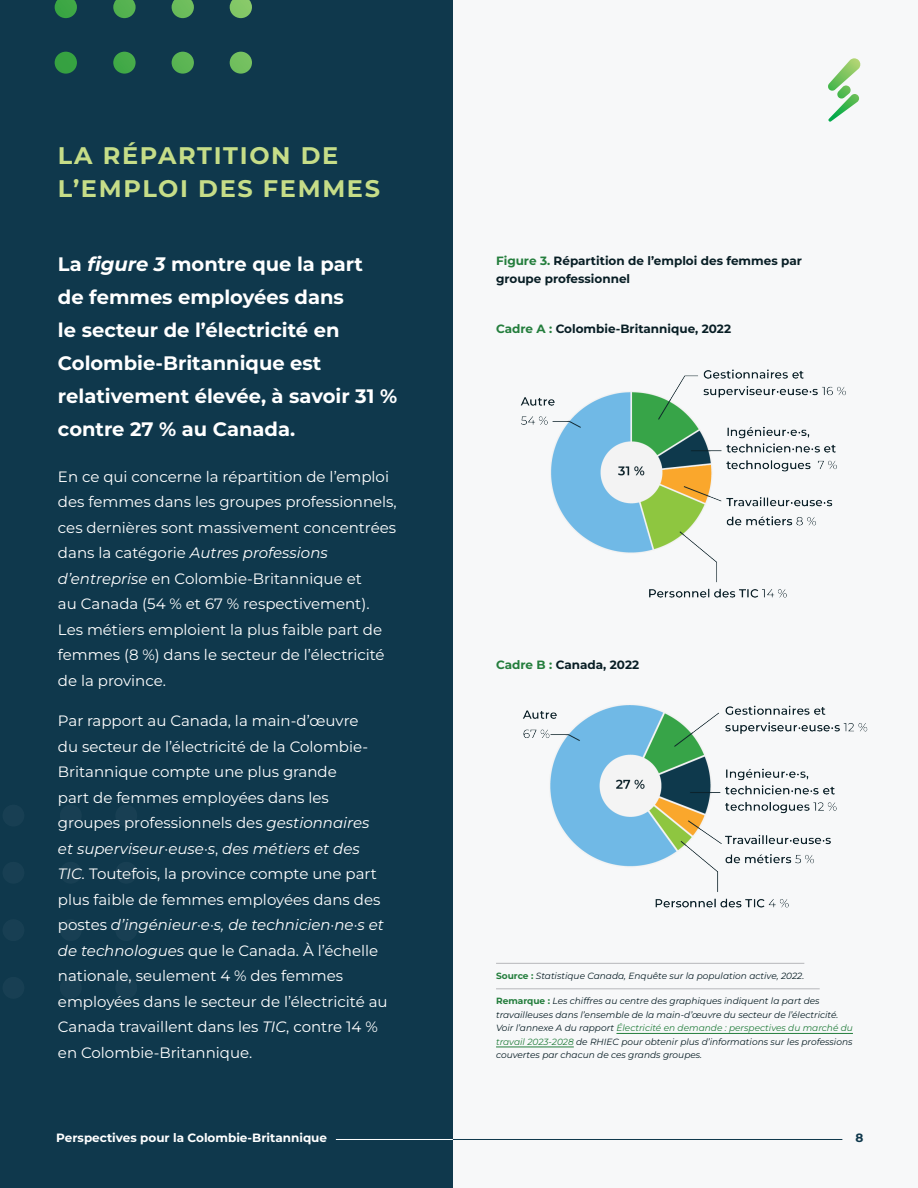
<style>
.page{position:relative;width:918px;height:1188px;background:#fff}
.page>*{position:absolute;margin:0;border:0;box-sizing:border-box;transform-origin:0 0}
.t1{font:700 24px/33px "Montserrat";letter-spacing:.07em;color:#c6dd88}
.Intro_Copy{font:700 19.5px/33px "Montserrat";color:#fff}
.Body_Copy{font:15px/25.5px "Montserrat";color:#fff}
.Title__Dark{font:700 12px/18px "Montserrat";color:#081e25}
.Running_Header_Page_Number{font:700 12px "Montserrat";color:#fff}
.Running_Header_Page_Number-2{font:700 12px "Montserrat";color:#0f384c}
.Source_Note__Dark{font:italic 9px/13.5px "Montserrat";color:#081e25}
.s1{font-style:italic}
.s2{color:#247e3d}
.s3{font-weight:700;font-style:normal;color:#247e3d}
</style>
<div class="page">
<div style="left:444px;top:0;width:474px;height:1188px;background:#f7f8f9"></div>
<div style="left:0;top:0;width:453px;height:1188px;background:#0f384c"></div>
<svg style="left:113px;top:0;width:23px;height:18px"></svg>
<svg style="left:172px;top:0;width:22px;height:18px"></svg>
<svg style="left:230px;top:0;width:22px;height:18px"></svg>
<svg style="left:113px;top:52px;width:23px;height:22px"></svg>
<div style="left:172px;top:52px;width:22px;height:22px;background:#5bb553;border-radius:11px"></div>
<div style="left:230px;top:52px;width:22px;height:22px;background:#73c05f;border-radius:11px"></div>
<svg style="left:55px;top:0;width:22px;height:18px"></svg>
<div style="left:55px;top:52px;width:22px;height:22px;background:#36a141;border-radius:11px"></div>
<svg style="left:828px;top:58px;width:33px;height:64px"></svg>
<div style="left:60px;top:919px;width:22px;height:22px;background:#183f53;border-radius:50%"></div>
<div style="left:60px;top:862px;width:22px;height:22px;background:#183f53;border-radius:50%"></div>
<div style="left:60px;top:805px;width:22px;height:22px;background:#183f53;border-radius:50%"></div>
<div style="left:115px;top:919px;width:22px;height:22px;background:#183f53;border-radius:50%"></div>
<div style="left:115px;top:862px;width:22px;height:22px;background:#183f53;border-radius:50%"></div>
<div style="left:115px;top:805px;width:22px;height:22px;background:#183f53;border-radius:50%"></div>
<div style="left:2px;top:919px;width:22px;height:22px;background:#183f53;border-radius:50%"></div>
<div style="left:60px;top:977px;width:22px;height:22px;background:#183f53;border-radius:50%"></div>
<div style="left:115px;top:977px;width:22px;height:22px;background:#183f53;border-radius:50%"></div>
<div style="left:2px;top:977px;width:22px;height:22px;background:#183f53;border-radius:50%"></div>
<div style="left:2px;top:862px;width:22px;height:22px;background:#183f53;border-radius:50%"></div>
<div style="left:2px;top:805px;width:22px;height:22px;background:#183f53;border-radius:50%"></div>
<hr style="left:453px;top:1139px;width:389px;height:1px;background:#0f384c">
<img style="left:520px;top:369px;width:326px;height:229px">
<img style="left:523px;top:705px;width:345px;height:203px">
<hr style="left:496px;top:963px;width:308px;height:1px;background:#b6b7bb">
<hr style="left:496px;top:988px;width:324px;height:1px;background:#b6b7bb">
<hr style="left:616px;top:1033px;width:237px;height:1px;background:#247e3d">
<hr style="left:496px;top:1047px;width:78px;height:1px;background:#247e3d">
<hr style="left:336px;top:1139px;width:117px;height:1px;background:#fff">
<h3 class="t1" style="left:58px;top:139px;width:324px">LA RÉPARTITION DE<br>L’EMPLOI DES FEMMES</h3>
<p class="Intro_Copy" style="left:58px;top:247px;width:341px">La <span class="s1">figure 3</span> montre que la part<br>de femmes employées dans<br>le secteur de l’électricité en<br>Colombie-Britannique est relativement élevée, à savoir 31 % contre 27 % au Canada.</p>
<p class="Body_Copy" style="left:58px;top:463px;width:340px">En ce qui concerne la répartition de l’emploi des femmes dans les groupes professionnels, ces dernières sont massivement concentrées dans la catégorie <span class="s1">Autres professions d’entreprise</span> en Colombie-Britannique et<br>au Canada (54 % et 67 % respectivement).<br>Les métiers emploient la plus faible part de femmes (8 %) dans le secteur de l’électricité de la province.</p>
<p class="Body_Copy" style="left:58px;top:708px;width:331px">Par rapport au Canada, la main-d’œuvre<br>du secteur de l’électricité de la Colombie-Britannique compte une plus grande<br>part de femmes employées dans les groupes professionnels des <span class="s1">gestionnaires et superviseur·euse·s</span>, <span class="s1">des métiers et des TIC.</span> Toutefois, la province compte une part plus faible de femmes employées dans des postes <span class="s1">d’ingénieur·e·s, de technicien·ne·s et de technologues</span> que le Canada. À l’échelle nationale, seulement 4 % des femmes employées dans le secteur de l’électricité au Canada travaillent dans les <span class="s1">TIC</span>, contre 14 % en Colombie-Britannique.</p>
<p class="Running_Header_Page_Number" style="left:56px;top:1130px;width:272px">Perspectives pour la Colombie-Britannique</p>
<p class="Title__Dark" style="left:496px;top:252px;width:307px"><span class="s2">Figure 3.</span> Répartition de l’emploi des femmes par groupe professionnel</p>
<p class="Title__Dark" style="left:496px;top:320px;width:237px"><span class="s2">Cadre A :</span> Colombie-Britannique, 2022</p>
<p class="Title__Dark" style="left:496px;top:655px;width:145px"><span class="s2">Cadre B :</span> Canada, 2022</p>
<p class="Source_Note__Dark" style="left:496px;top:969px;width:310px"><span class="s3">Source :</span> Statistique Canada, Enquête sur la population active, 2022.</p>
<p class="Source_Note__Dark" style="left:496px;top:994px;width:358px"><span class="s3">Remarque :</span> Les chiffres au centre des graphiques indiquent la part des travailleuses dans l’ensemble de la main-d’œuvre du secteur de l’électricité.<br>Voir l’annexe A du rapport <span class="s2">Électricité en demande : perspectives du marché du travail 2023-2028</span> de RHIEC pour obtenir plus d’informations sur les professions couvertes par chacun de ces grands groupes.</p>
<p class="Running_Header_Page_Number-2" style="left:855px;top:1130px;width:9px">8</p>
</div>
